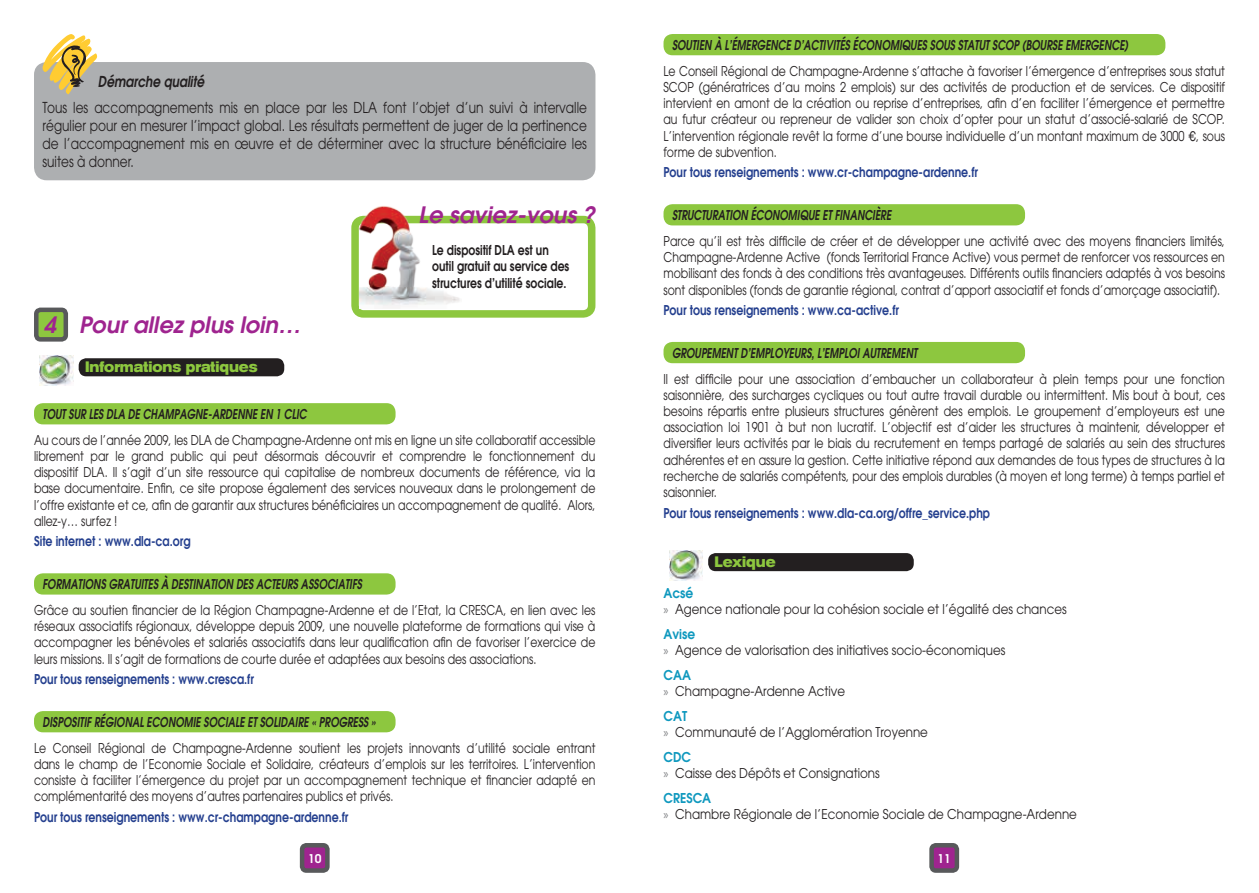
<style>
.page{position:relative;width:1259px;height:893px;background:#fff}
.page>*{position:absolute;margin:0;border:0;box-sizing:border-box;transform-origin:0 0}
.t1{font:italic 600 22.5px "Avant Garde";color:#9f248f}
.t2{font:15px/18px "Avant Garde";color:#231f20;text-align:justify;scale:.81 1}
.t3{font:700 expanded 15px "Akzidenz Grotesk BE";color:#8dc73f;scale:.81 1}
.t4{font:italic 600 15px "Avant Garde";color:#231f20;scale:.81 1}
.t5{font:13.5px/16.2px "Avant Garde";color:#231f20;text-align:justify;scale:.81 1}
.t6{font:italic 600 13.5px "Avant Garde";color:#231f20;scale:.74 1}
.t7{font:13.5px/16.2px "Avant Garde";color:#231f20;scale:.88 1}
.t8{font:600 13.5px "Avant Garde";color:#25408f;scale:.81 1}
.t9{font:600 13.5px/16.2px "Avant Garde";color:#231f20;scale:.8 1}
.t10{font:600 12px "Avant Garde";color:#fff}
.s1{font-family:"Helvetica"}
.s2{font-weight:600;color:#0e98be}
.s3{font-family:"Myriad Pro";color:#808285}
</style>
<div class="page">
<div style="left:302px;top:845px;width:25px;height:25px;background:#9f248f;border-radius:4px"></div>
<div style="left:300px;top:843px;width:30px;height:30px;border:4px solid #58595b;border-radius:4px"></div>
<div style="left:931px;top:845px;width:26px;height:25px;background:#9f248f;border-radius:4px"></div>
<div style="left:929px;top:843px;width:30px;height:30px;border:4px solid #58595b;border-radius:4px"></div>
<div style="left:79px;top:358px;width:205px;height:18px;background:#231f20;border-radius:7px"></div>
<div style="left:36px;top:310px;width:30px;height:29px;background:#8dc73f;border-radius:4px"></div>
<div style="left:34px;top:308px;width:34px;height:34px;border:4px solid #58595b;border-radius:4px"></div>
<div style="left:34px;top:62px;width:561px;height:118px;background:#adafb1;border-radius:13px"></div>
<svg style="left:42px;top:34px;width:56px;height:60px"></svg>
<div style="left:351px;top:216px;width:244px;height:102px;border:8px solid #8dc73f;border-radius:9px"></div>
<img style="left:359px;top:206px;width:102px;height:103px">
<div style="left:34px;top:403px;width:361px;height:21px;background:#8dc73f;border-radius:9px"></div>
<div style="left:34px;top:573px;width:361px;height:22px;background:#8dc73f;border-radius:9px"></div>
<div style="left:34px;top:711px;width:361px;height:21px;background:#8dc73f;border-radius:9px"></div>
<img style="left:40px;top:355px;width:33px;height:30px">
<div style="left:663px;top:34px;width:502px;height:21px;background:#8dc73f;border-radius:9px"></div>
<div style="left:663px;top:204px;width:362px;height:21px;background:#8dc73f;border-radius:9px"></div>
<div style="left:663px;top:342px;width:362px;height:21px;background:#8dc73f;border-radius:9px"></div>
<div style="left:708px;top:553px;width:205px;height:18px;background:#231f20;border-radius:7px"></div>
<img style="left:669px;top:550px;width:33px;height:30px">
<p class="t4" style="left:98px;top:72px;width:133px">DÉMARCHE QUALITÉ</p>
<p class="t2" style="left:43px;top:99px;width:673px">Tous les accompagnements mis en place par les DLA font l’objet d’un suivi à intervalle régulier pour en mesurer l’impact global. Les résultats permettent de juger de la pertinence de l’accompagnement mis en œuvre et de déterminer avec la structure bénéficiaire les suites à donner.</p>
<h1 class="t1" style="left:418px;top:200px;width:178px">LE SAVIEZ-VOUS ?</h1>
<p class="t9" style="left:432px;top:242px;width:173px">Le dispositif DLA est un outil gratuit au service des structures d’utilité sociale.</p>
<h1 class="t1" style="left:43px;top:310px;width:259px">4 POUR ALLEZ PLUS LOIN…</h1>
<p class="t3" style="left:85px;top:358px;width:215px">Informations pratiques</p>
<p class="t6" style="left:43px;top:405px;width:335px">TOUT SUR LES DLA DE CHAMPA GNE-ARDENNE EN 1 CLIC</p>
<p class="t5" style="left:34px;top:432px;width:695px">Au cours de l’année 2009, les DLA de Champagne-Ardenne ont mis en ligne un site collaboratif accessible librement par le grand public qui peut désormais découvrir et comprendre le fonctionnement du dispositif DLA. Il s’agit d’un site ressource qui capitalise de nombreux documents de référence, via la base documentaire. Enfin, ce site propose également des services nouveaux dans le prolongement de l’offre existante et ce, afin de garantir aux structures bénéficiaires un accompagnement de qualité. Alors, allez-y… surfez !</p>
<p class="t8" style="left:34px;top:533px;width:195px">Site internet : www.dla-ca.org</p>
<p class="t6" style="left:43px;top:576px;width:359px">FORMATIONS GRATUITES À DES TINATION DES AC TEURS ASSOCIA</p>
<p class="t6" style="left:345px;top:576px;width:23px">TIFS</p>
<p class="t5" style="left:34px;top:602px;width:694px">Grâce au soutien financier de la Région Champagne-Ardenne et de l’Etat, la CRESCA, en lien avec les réseaux associatifs régionaux, développe depuis 2009, une nouvelle plateforme de formations qui vise à accompagner les bénévoles et salariés associatifs dans leur qualification afin de favoriser l’exercice de leurs missions. Il s’agit de formations de courte durée et adaptées aux besoins des associations.</p>
<p class="t8" style="left:34px;top:670px;width:273px">Pour tous renseignements : www.cresca.fr</p>
<p class="t6" style="left:43px;top:713px;width:18px">DISPOSI</p>
<p class="t6" style="left:79px;top:713px;width:184px">TIF RÉGIONAL ECONOMIE SOCIALE</p>
<p class="t6" style="left:248px;top:713px;width:32px">ET SOLIDAI</p>
<p class="t6" style="left:298px;top:713px;width:107px">RE « PROGRESS »</p>
<p class="t5" style="left:34px;top:740px;width:694px">Le Conseil Régional de Champagne-Ardenne soutient les projets innovants d’utilité sociale entrant dans le champ de l’Economie Sociale et Solidaire, créateurs d’emplois sur les territoires. L’intervention consiste à faciliter l’émergence du projet par un accompagnement technique et financier adapté en complémentarité des moyens d’autres partenaires publics et privés.</p>
<p class="t8" style="left:34px;top:808px;width:389px">Pour tous renseignements : www.cr-champagne-ardenne.fr</p>
<p class="t6" style="left:672px;top:36px;width:618px">SOUTIEN À L ’ÉMERGENCE D’AC TIVI TÉS ÉCONOMIQUES SOUS STATUT SCOP (BOURSE EMERGENCE)</p>
<p class="t5" style="left:663px;top:63px;width:694px">Le Conseil Régional de Champagne-Ardenne s’attache à favoriser l’émergence d’entreprises sous statut SCOP (génératrices d’au moins 2 emplois) sur des activités de production et de services. Ce dispositif intervient en amont de la création ou reprise d’entreprises, afin d’en faciliter l’émergence et permettre au futur créateur ou repreneur de valider son choix d’opter pour un statut d’associé-salarié de SCOP.<br>L’intervention régionale revêt la forme d’une bourse individuelle d’un montant maximum de 3000 <span class="s1">€</span>, sous forme de subvention.</p>
<p class="t8" style="left:663px;top:163px;width:389px">Pour tous renseignements : www.cr-champagne-ardenne.fr</p>
<p class="t6" style="left:672px;top:206px;width:298px">STRUCTURATION ÉCONOMIQUE ET FINANCIÈRE</p>
<p class="t5" style="left:663px;top:233px;width:694px">Parce qu’il est très difficile de créer et de développer une activité avec des moyens financiers limités, Champagne-Ardenne Active (fonds Territorial France Active) vous permet de renforcer vos ressources en mobilisant des fonds à des conditions très avantageuses. Différents outils financiers adaptés à vos besoins sont disponibles (fonds de garantie régional, contrat d’apport associatif et fonds d’amorçage associatif).</p>
<p class="t8" style="left:663px;top:301px;width:292px">Pour tous renseignements : www.ca-active.fr</p>
<p class="t6" style="left:672px;top:344px;width:234px">GROUPEMENT D’EMPLO YEURS, L ’EMPLOI</p>
<p class="t6" style="left:862px;top:344px;width:75px">AUTREMENT</p>
<p class="t5" style="left:663px;top:371px;width:694px">Il est difficile pour une association d’embaucher un collaborateur à plein temps pour une fonction saisonnière, des surcharges cycliques ou tout autre travail durable ou intermittent. Mis bout à bout, ces besoins répartis entre plusieurs structures génèrent des emplois. Le groupement d’employeurs est une association loi 1901 à but non lucratif. L’objectif est d’aider les structures à maintenir, développer et diversifier leurs activités par le biais du recrutement en temps partagé de salariés au sein des structures adhérentes et en assure la gestion. Cette initiative répond aux demandes de tous types de structures à la recherche de salariés compétents, pour des emplois durables (à moyen et long terme) à temps partiel et saisonnier.</p>
<p class="t8" style="left:663px;top:504px;width:405px">Pour tous renseignements : www.dla-ca.org/offre_service.php</p>
<p class="t3" style="left:714px;top:553px;width:77px">Lexique</p>
<p class="t7" style="left:663px;top:585px;width:460px"><span class="s2">Acsé<br></span><span class="s3">»</span> Agence nationale pour la cohésion sociale et l’égalité des chances</p>
<p class="t7" style="left:663px;top:626px;width:390px"><span class="s2">Avise<br></span><span class="s3">»</span> Agence de valorisation des initiatives socio-économiques</p>
<p class="t7" style="left:663px;top:667px;width:208px"><span class="s2">CAA<br></span><span class="s3">»</span> Champagne-Ardenne Active</p>
<p class="t7" style="left:663px;top:708px;width:302px"><span class="s2">CAT<br></span><span class="s3">»</span> Communauté de l’Agglomération Troyenne</p>
<p class="t7" style="left:663px;top:749px;width:247px"><span class="s2">CDC<br></span><span class="s3">»</span> Caisse des Dépôts et Consignations</p>
<p class="t7" style="left:663px;top:790px;width:471px"><span class="s2">CRESCA<br></span><span class="s3">»</span> Chambre Régionale de l’Economie Sociale de Champagne-Ardenne</p>
<p class="t10" style="left:308px;top:851px;width:15px">10</p>
<p class="t10" style="left:937px;top:851px;width:15px">11</p>
</div>
